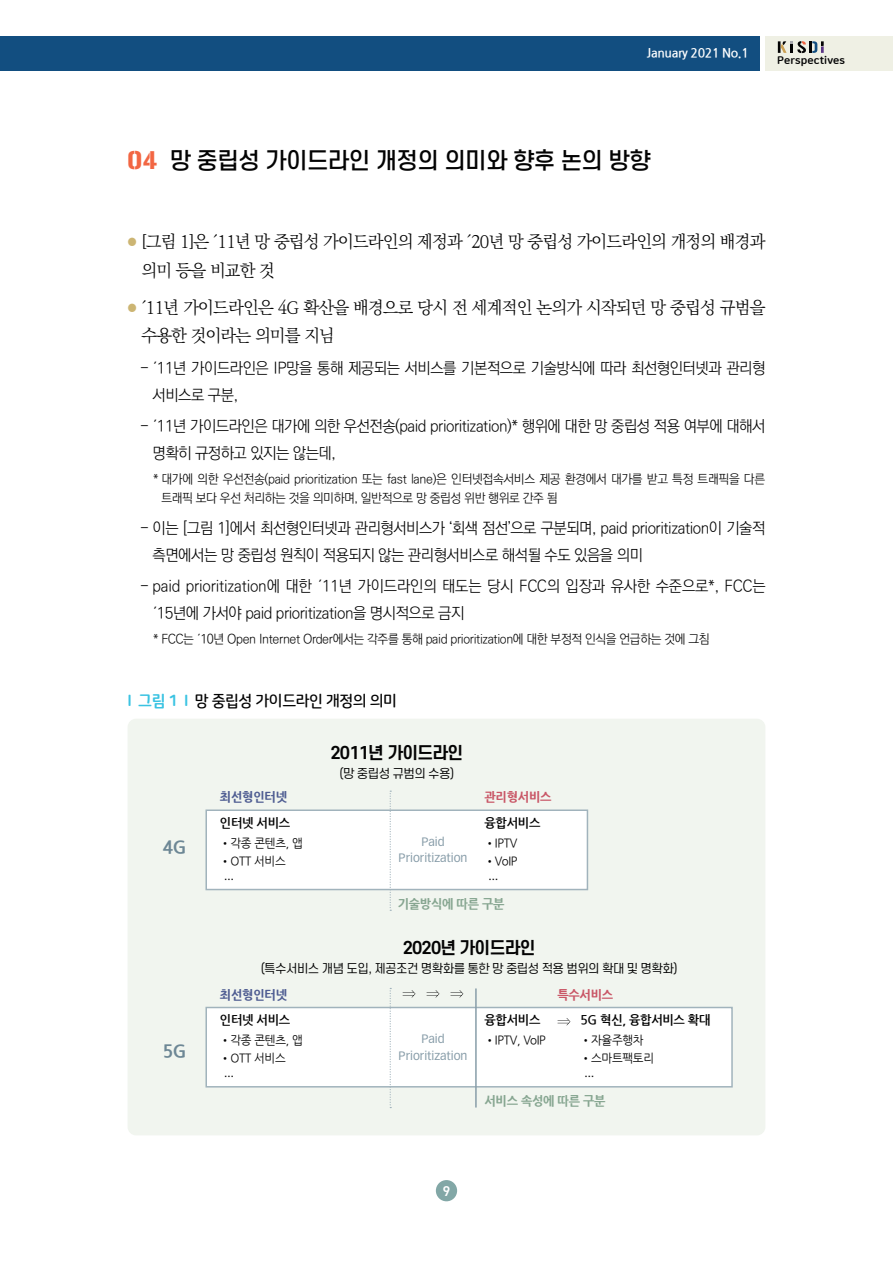
<style>
.page{position:relative;width:893px;height:1263px;background:#fff}
.page>*{position:absolute;margin:0;border:0;box-sizing:border-box;transform-origin:0 0}
.t1{font:500 22.5px "S Core Dream 5";letter-spacing:-.03em;color:#030303}
.t2{font:800 18px "Nanum Gothic";color:#6d8795;scale:.95 1}
.t3{font:300 17.25px/28.5px "Ko Pub World Batang";letter-spacing:-.045em;color:#030303}
.t4{font:700 16.5px "S Core Dream 6";letter-spacing:-.05em;color:#030303}
.t5{font:300 15.75px/27px "Ko Pub World Dotum";letter-spacing:-.03em;color:#030303}
.t6{font:15.75px "Nanum Square Round B";letter-spacing:-.03em;color:#030303}
.t7{font:600 14.25px "DIN2014";color:#fff}
.t8{font:300 12.75px/19.5px "Ko Pub World Dotum";letter-spacing:-.03em;color:#030303}
.t9{font:700 12.75px "Nanum Gothic";letter-spacing:-.02em;color:#030303;scale:.95 1}
.t10{font:800 12.75px "Nanum Gothic";letter-spacing:-.02em;color:#87a691;scale:.95 1}
.t11{font:700 12.75px "Nanum Gothic";letter-spacing:-.03em;color:#fff}
.t12{font:800 12.75px "Nanum Gothic";letter-spacing:-.02em;color:#4f5d92;scale:.95 1}
.t13{font:800 12.75px "Nanum Gothic";letter-spacing:-.02em;color:#c95767;scale:.95 1}
.t14{font:12px "Nanum Gothic";letter-spacing:-.02em;color:#030303;scale:.95 1}
.t15{font:12px "S Core Dream 4";letter-spacing:-.05em;color:#030303}
.t16{font:12px/16.5px "Vectora LT Pro";color:#889da9;text-align:center}
.t17{font:12px "YDVYGO33";color:#030303;scale:.95 1}
.t18{font:10.65px "Nanum Square Round EB";letter-spacing:.01em;color:#030303}
.s1{font-family:"Gunplay";font-weight:400;color:#f26643}
.s2{font-size:10.5px;color:#ccb573}
.s3{font-family:"Nanum Square Round EB";color:#3ac3e2}
.s4{font-family:"YDVY Mj O12"}
</style>
<div class="page">
<div style="left:128px;top:719px;width:637px;height:416px;background:#f1f5ef;border-radius:9px"></div>
<div style="left:205px;top:809px;width:383px;height:81px;background:#fff;border:2px solid #a1b3bc"></div>
<svg style="left:390px;top:791px;width:1px;height:120px"></svg>
<div style="left:205px;top:1007px;width:528px;height:80px;background:#fff;border:2px solid #a1b3bc"></div>
<svg style="left:390px;top:988px;width:1px;height:120px"></svg>
<hr style="left:475px;top:988px;width:2px;height:119px;background:#889da9">
<svg style="left:558px;top:1018px;width:12px;height:7px"></svg>
<svg style="left:403px;top:990px;width:12px;height:7px"></svg>
<svg style="left:427px;top:990px;width:12px;height:7px"></svg>
<svg style="left:450px;top:990px;width:13px;height:7px"></svg>
<div style="left:436px;top:1180px;width:21px;height:21px;background:#82a7a6;border-radius:50%"></div>
<div style="left:765px;top:36px;width:128px;height:35px;background:#eff0e4"></div>
<div style="left:0;top:36px;width:760px;height:35px;background:#124e80"></div>
<svg style="left:778px;top:41px;width:46px;height:12px"></svg>
<p class="t11" style="left:647px;top:47px;width:103px">January 2021 No.1</p>
<p class="t18" style="left:777px;top:54px;width:69px">Perspectives</p>
<h1 class="t1" style="left:128px;top:144px;width:525px"><span class="s1">04</span> 망 중립성 가이드라인 개정의 의미와 향후 논의 방향</h1>
<p class="t3" style="left:141px;top:228px;width:625px;text-indent:-14px"><span class="s2">●</span> [그림 1]은 ´11년 망 중립성 가이드라인의 제정과 ´20년 망 중립성 가이드라인의 개정의 배경과 의미 등을 비교한 것</p>
<p class="t3" style="left:141px;top:294px;width:625px;text-indent:-14px"><span class="s2">●</span> ´11년 가이드라인은 4G 확산을 배경으로 당시 전 세계적인 논의가 시작되던 망 중립성 규범을 수용한 것이라는 의미를 지님</p>
<p class="t5" style="left:153px;top:355px;width:614px;text-indent:-12px">- ´11년 가이드라인은 IP망을 통해 제공되는 서비스를 기본적으로 기술방식에 따라 최선형인터넷과 관리형 서비스로 구분,</p>
<p class="t5" style="left:153px;top:413px;width:614px;text-indent:-12px">- ´11년 가이드라인은 대가에 의한 우선전송(paid prioritization)* 행위에 대한 망 중립성 적용 여부에 대해서 명확히 규정하고 있지는 않는데,</p>
<p class="t8" style="left:161px;top:469px;width:605px;text-indent:-8px">* 대가에 의한 우선전송(paid prioritization 또는 fast lane)은 인터넷접속서비스 제공 환경에서 대가를 받고 특정 트래픽을 다른 트래픽 보다 우선 처리하는 것을 의미하며, 일반적으로 망 중립성 위반 행위로 간주 됨</p>
<p class="t5" style="left:153px;top:515px;width:614px;text-indent:-12px">- 이는 [그림 1]에서 최선형인터넷과 관리형서비스가 ‘회색 점선’으로 구분되며, paid prioritization이 기술적 측면에서는 망 중립성 원칙이 적용되지 않는 관리형서비스로 해석될 수도 있음을 의미</p>
<p class="t5" style="left:153px;top:573px;width:615px;text-indent:-12px">- paid prioritization에 대한 ´11년 가이드라인의 태도는 당시 FCC의 입장과 유사한 수준으로*, FCC는 ´15년에 가서야 paid prioritization을 명시적으로 금지</p>
<p class="t8" style="left:153px;top:629px;width:558px">* FCC는 ´10년 Open Internet Order에서는 각주를 통해 paid prioritization에 대한 부정적 인식을 언급하는 것에 그침</p>
<p class="t6" style="left:128px;top:692px;width:271px"><span class="s3">I 그림 1 I</span> 망 중립성 가이드라인 개정의 의미</p>
<p class="t4" style="left:330px;top:741px;width:134px">2011년 가이드라인</p>
<p class="t15" style="left:339px;top:764px;width:116px">(망 중립성 규범의 수용)</p>
<p class="t9" style="left:220px;top:817px;width:75px">인터넷 서비스</p>
<p class="t14" style="left:220px;top:837px;width:89px"><span class="s4">•</span>각종 콘텐츠, 앱</p>
<p class="t14" style="left:220px;top:855px;width:71px"><span class="s4">•</span>OTT 서비스</p>
<p class="t17" style="left:224px;top:871px;width:13px">…</p>
<p class="t12" style="left:220px;top:790px;width:72px">최선형인터넷</p>
<p class="t2" style="left:163px;top:838px;width:26px">4G</p>
<p class="t16" style="left:399px;top:833px;width:70px">Paid<br>Prioritization</p>
<p class="t13" style="left:484px;top:790px;width:72px">관리형서비스</p>
<p class="t9" style="left:484px;top:817px;width:60px">융합서비스</p>
<p class="t14" style="left:484px;top:837px;width:36px"><span class="s4">•</span>IPTV</p>
<p class="t14" style="left:484px;top:855px;width:36px"><span class="s4">•</span>VoIP</p>
<p class="t17" style="left:488px;top:871px;width:13px">…</p>
<p class="t10" style="left:398px;top:897px;width:114px">기술방식에 따른 구분</p>
<p class="t4" style="left:403px;top:936px;width:134px">2020년 가이드라인</p>
<p class="t15" style="left:261px;top:960px;width:418px">(특수서비스 개념 도입, 제공조건 명확화를 통한 망 중립성 적용 범위의 확대 및 명확화)</p>
<p class="t9" style="left:580px;top:1014px;width:138px">5G 혁신, 융합서비스 확대</p>
<p class="t14" style="left:580px;top:1034px;width:68px"><span class="s4">•</span>자율주행차</p>
<p class="t14" style="left:580px;top:1052px;width:79px"><span class="s4">•</span>스마트팩토리</p>
<p class="t17" style="left:584px;top:1068px;width:13px">…</p>
<p class="t13" style="left:557px;top:988px;width:60px">특수서비스</p>
<p class="t12" style="left:220px;top:988px;width:72px">최선형인터넷</p>
<p class="t9" style="left:220px;top:1014px;width:75px">인터넷 서비스</p>
<p class="t14" style="left:220px;top:1034px;width:89px"><span class="s4">•</span>각종 콘텐츠, 앱</p>
<p class="t14" style="left:220px;top:1052px;width:71px"><span class="s4">•</span>OTT 서비스</p>
<p class="t17" style="left:224px;top:1068px;width:13px">…</p>
<p class="t9" style="left:484px;top:1014px;width:60px">융합서비스</p>
<p class="t14" style="left:484px;top:1034px;width:66px"><span class="s4">•</span>IPTV, VoIP</p>
<p class="t2" style="left:163px;top:1041px;width:26px">5G</p>
<p class="t16" style="left:399px;top:1031px;width:70px">Paid<br>Prioritization</p>
<p class="t7" style="left:443px;top:1181px;width:9px">9</p>
<p class="t10" style="left:484px;top:1094px;width:129px">서비스 속성에 따른 구분</p>
</div>
